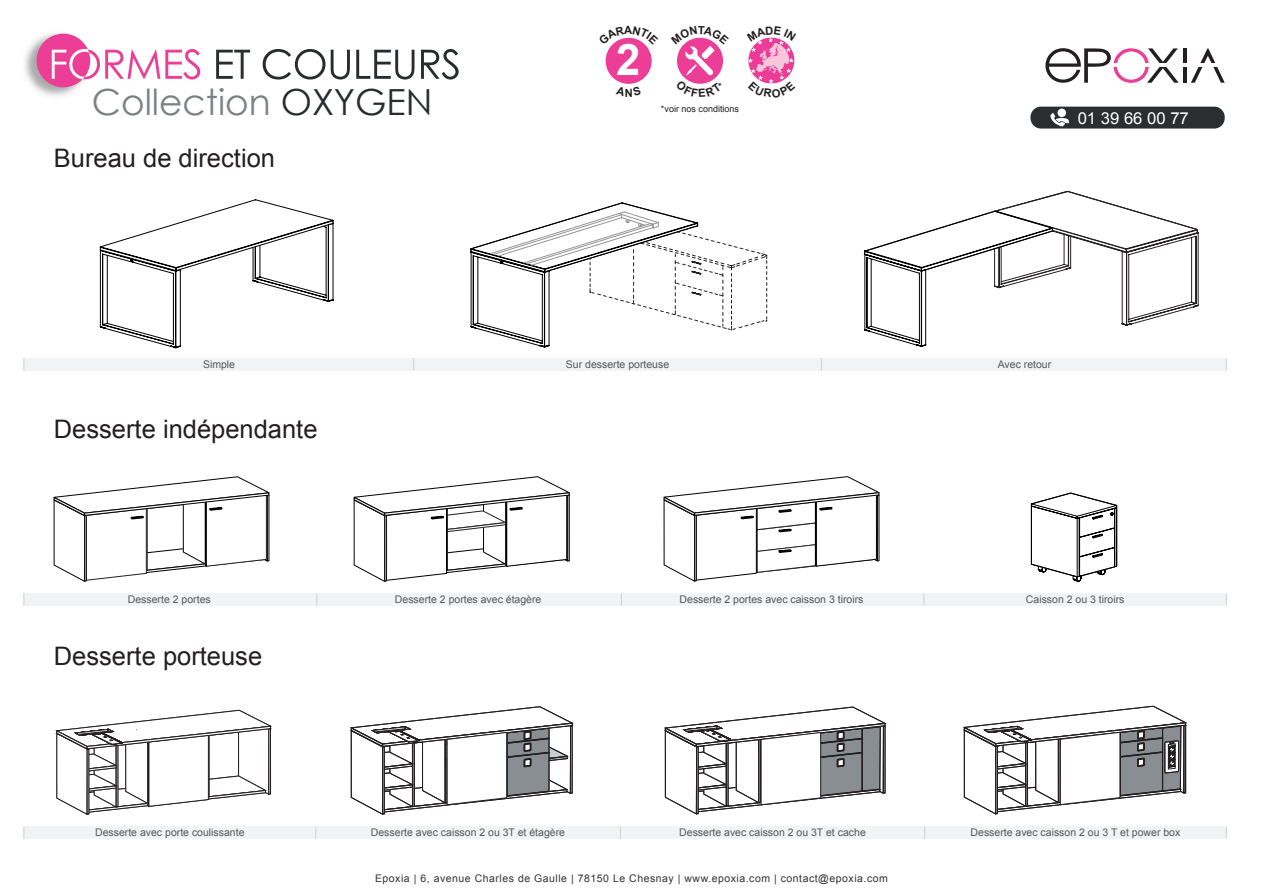
<style>
.page{position:relative;width:1263px;height:893px;background:#fff}
.page>*{position:absolute;margin:0;border:0;box-sizing:border-box;transform-origin:0 0}
.t1{font:700 43.5px "Arial";color:#fff}
.t2{font:36px "Century Gothic";color:#7e8183}
.t3{font:25.5px "Arial";color:#231f20}
.t4{font:16.5px "Arial";color:#fff}
.t5{font:10.5px "Arial";color:#57585a}
.t6{font:10.5px "Arial";letter-spacing:.05em;color:#333}
.t7{font:9px "Arial";color:#231f20}
.s1{color:#292c2f}
</style>
<div class="page">
<svg style="left:1191px;top:48px;width:34px;height:35px"></svg>
<hr style="left:1183px;top:67px;width:4px;height:16px;background:#231f20">
<hr style="left:1183px;top:48px;width:4px;height:15px;background:#231f20">
<svg style="left:1045px;top:48px;width:134px;height:35px"></svg>
<div style="left:1030px;top:107px;width:195px;height:22px;background:#2a2e30;border-radius:10px"></div>
<div style="left:1057px;top:109px;width:9px;height:8px;background:#fff;border-radius:50%"></div>
<svg style="left:1050px;top:113px;width:19px;height:14px"></svg>
<img style="left:748px;top:37px;width:46px;height:47px;border-radius:23px">
<div style="left:606px;top:38px;width:46px;height:46px;background:#ed3e97;border-radius:50%"></div>
<svg style="left:216px;top:50px;width:34px;height:29px"></svg>
<svg style="left:263px;top:49px;width:62px;height:31px"></svg>
<svg style="left:331px;top:50px;width:19px;height:30px"></svg>
<svg style="left:356px;top:50px;width:58px;height:30px"></svg>
<svg style="left:421px;top:49px;width:38px;height:31px"></svg>
<img style="left:24px;top:33px;width:64px;height:63px">
<div style="left:37px;top:34px;width:53px;height:53px;background:#ed3e97;border-radius:50%"></div>
<svg style="left:52px;top:49px;width:148px;height:31px"></svg>
<div style="left:23px;top:358px;width:1204px;height:12px;background:#f2f3f4"></div>
<div style="left:23px;top:593px;width:1204px;height:13px;background:#f2f3f4"></div>
<div style="left:23px;top:826px;width:1204px;height:13px;background:#f2f3f4"></div>
<svg style="left:23px;top:358px;width:1px;height:12px"></svg>
<svg style="left:23px;top:593px;width:1px;height:13px"></svg>
<svg style="left:23px;top:827px;width:1px;height:12px"></svg>
<svg style="left:413px;top:358px;width:1px;height:12px"></svg>
<svg style="left:316px;top:593px;width:1px;height:13px"></svg>
<svg style="left:315px;top:827px;width:1px;height:12px"></svg>
<svg style="left:821px;top:358px;width:1px;height:12px"></svg>
<svg style="left:924px;top:826px;width:1px;height:13px"></svg>
<svg style="left:923px;top:593px;width:1px;height:13px"></svg>
<svg style="left:621px;top:593px;width:1px;height:13px"></svg>
<svg style="left:620px;top:826px;width:1px;height:13px"></svg>
<svg style="left:1226px;top:358px;width:1px;height:12px"></svg>
<svg style="left:1226px;top:593px;width:1px;height:13px"></svg>
<svg style="left:1226px;top:826px;width:1px;height:13px"></svg>
<svg style="left:100px;top:199px;width:234px;height:149px"></svg>
<svg style="left:864px;top:191px;width:334px;height:156px"></svg>
<svg style="left:470px;top:202px;width:297px;height:145px"></svg>
<svg style="left:53px;top:476px;width:216px;height:106px"></svg>
<svg style="left:353px;top:476px;width:217px;height:106px"></svg>
<svg style="left:663px;top:476px;width:216px;height:106px"></svg>
<svg style="left:56px;top:710px;width:215px;height:105px"></svg>
<svg style="left:350px;top:706px;width:223px;height:109px"></svg>
<svg style="left:664px;top:707px;width:221px;height:107px"></svg>
<svg style="left:963px;top:706px;width:223px;height:108px"></svg>
<svg style="left:1030px;top:493px;width:88px;height:89px"></svg>
<svg style="left:677px;top:37px;width:46px;height:47px"></svg>
<svg style="left:750px;top:37px;width:43px;height:15px"></svg>
<svg style="left:750px;top:69px;width:43px;height:15px"></svg>
<svg style="left:612px;top:37px;width:33px;height:8px"></svg>
<h2 class="t2" style="left:92px;top:76px;width:342px">Collection <span class="s1">OXYGEN</span></h2>
<h3 class="t3" style="left:54px;top:141px;width:223px">Bureau de direction</h3>
<h1 class="t1" style="left:616px;top:30px;width:26px">2</h1>
<p class="t7" style="left:661px;top:102px;width:80px">*voir nos conditions</p>
<h3 class="t4" style="left:1078px;top:106px;width:113px">01 39 66 00 77</h3>
<p class="t5" style="left:203px;top:357px;width:34px">Simple</p>
<h3 class="t3" style="left:54px;top:411px;width:265px">Desserte indépendante</h3>
<p class="t5" style="left:128px;top:592px;width:84px">Desserte 2 portes</p>
<h3 class="t3" style="left:54px;top:639px;width:210px">Desserte porteuse</h3>
<p class="t5" style="left:566px;top:357px;width:105px">Sur desserte porteuse</p>
<p class="t5" style="left:998px;top:357px;width:55px">Avec retour</p>
<p class="t5" style="left:395px;top:592px;width:148px">Desserte 2 portes avec étagère</p>
<p class="t5" style="left:680px;top:592px;width:185px">Desserte 2 portes avec caisson 3 tiroirs</p>
<p class="t5" style="left:1026px;top:592px;width:100px">Caisson 2 ou 3 tiroirs</p>
<p class="t5" style="left:95px;top:825px;width:151px">Desserte avec porte coulissante</p>
<p class="t5" style="left:371px;top:825px;width:196px">Desserte avec caisson 2 ou 3T et étagère</p>
<p class="t5" style="left:679px;top:825px;width:188px">Desserte avec caisson 2 ou 3T et cache</p>
<p class="t5" style="left:970px;top:825px;width:211px">Desserte avec caisson 2 ou 3 T et power box</p>
<p class="t6" style="left:375px;top:871px;width:514px">Epoxia | 6, avenue Charles de Gaulle | 78150 Le Chesnay | www.epoxia.com | contact@epoxia.com</p>
</div>
